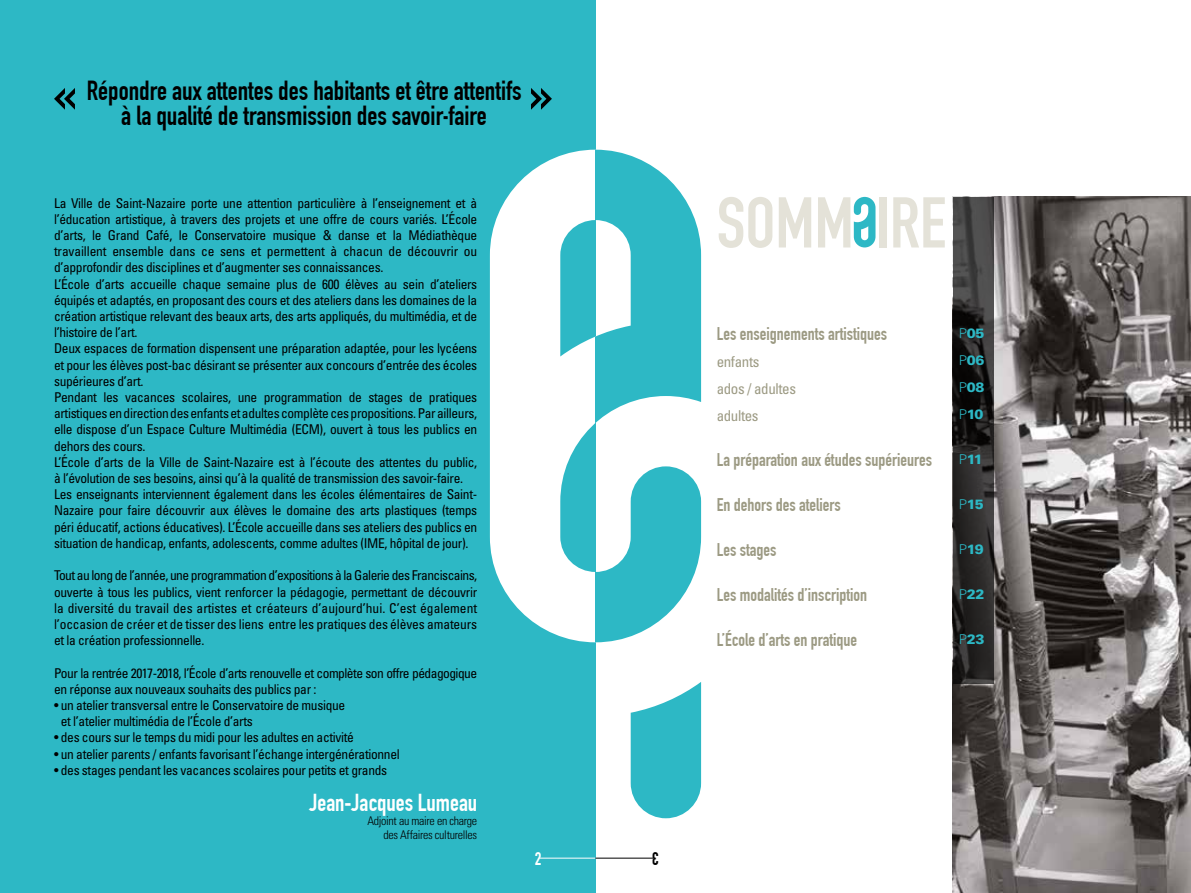
<style>
.page{position:relative;width:1191px;height:893px;background:#fff}
.page>*{position:absolute;margin:0;border:0;box-sizing:border-box;transform-origin:0 0}
.t1{font:700 70.5px "DIN Condensed";color:#e4e2d8}
.t2{font:700 27px/24.8px "DIN Condensed";color:#000;text-align:center}
.t3{font:700 24px "DIN Condensed";color:#fff}
.t4{font:700 18px "DIN Condensed";color:#9c9a83}
.t5{font:700 18px "DIN Condensed";color:#fff}
.t6{font:condensed 15px/27px "Univers";letter-spacing:-.025em;color:#9c9a83}
.t7{font:condensed 13.5px/16.2px "Univers";letter-spacing:-.025em;color:#000}
.t8{font:900 13.5px/27px "Univers";letter-spacing:-.025em;color:#2db8c5;text-align:justify}
.t9{font:300 condensed 12px/13.5px "Univers";letter-spacing:-.025em;color:#000;text-align:right}
.s1{font-weight:300}
</style>
<div class="page">
<div style="left:0;top:0;width:595px;height:893px;background:#2db8c5"></div>
<svg style="left:490px;top:150px;width:105px;height:492px;fill:#fff"></svg>
<hr style="left:539px;top:858px;width:56px;height:1px;background:#fff">
<svg style="left:630px;top:682px;width:71px;height:136px"></svg>
<svg style="left:595px;top:150px;width:106px;height:492px;fill:#2db8c5"></svg>
<svg style="left:54px;top:88px;width:21px;height:22px"></svg>
<svg style="left:531px;top:88px;width:21px;height:22px"></svg>
<img style="left:952px;top:197px;width:239px;height:696px">
<svg style="left:952px;top:197px;width:41px;height:486px;background:#2e2d2c"></svg>
<hr style="left:595px;top:858px;width:59px;height:1px;background:#000">
<svg style="left:854px;top:197px;width:21px;height:50px"></svg>
<h2 class="t2" style="left:87px;top:78px;width:436px">Répondre aux attentes des habitants et être attentifs à la qualité de transmission des savoir-faire</h2>
<p class="t7" style="left:54px;top:195px;width:425px">La Ville de Saint-Nazaire porte une attention particulière à l’enseignement et à l’éducation artistique, à travers des projets et une offre de cours variés. L’École d’arts, le Grand Café, le Conservatoire musique &amp; danse et la Médiathèque travaillent ensemble dans ce sens et permettent à chacun de découvrir ou d’approfondir des disciplines et d’augmenter ses connaissances.<br>L’École d’arts accueille chaque semaine plus de 600 élèves au sein d’ateliers équipés et adaptés, en proposant des cours et des ateliers dans les domaines de la création artistique relevant des beaux arts, des arts appliqués, du multimédia, et de l’histoire de l’art.<br>Deux espaces de formation dispensent une préparation adaptée, pour les lycéens et pour les élèves post-bac désirant se présenter aux concours d’entrée des écoles supérieures d’art.<br>Pendant les vacances scolaires, une programmation de stages de pratiques artistiques en direction des enfants et adultes complète ces propositions. Par ailleurs, elle dispose d’un Espace Culture Multimédia (ECM), ouvert à tous les publics en dehors des cours.<br>L’École d’arts de la Ville de Saint-Nazaire est à l’écoute des attentes du public, à l’évolution de ses besoins, ainsi qu’à la qualité de transmission des savoir-faire.<br>Les enseignants interviennent également dans les écoles élémentaires de Saint-Nazaire pour faire découvrir aux élèves le domaine des arts plastiques (temps péri éducatif, actions éducatives). L’École accueille dans ses ateliers des publics en situation de handicap, enfants, adolescents, comme adultes (IME, hôpital de jour).</p>
<p class="t7" style="left:54px;top:567px;width:425px;text-align:justify">Tout au long de l’année, une programmation d’expositions à la Galerie des Franciscains, ouverte à tous les publics, vient renforcer la pédagogie, permettant de découvrir la diversité du travail des artistes et créateurs d’aujourd’hui. C’est également l’occasion de créer et de tisser des liens entre les pratiques des élèves amateurs et la création professionnelle.</p>
<p class="t7" style="left:54px;top:664px;width:425px">Pour la rentrée 2017-2018, l’École d’arts renouvelle et complète son offre pédagogique en réponse aux nouveaux souhaits des publics par :</p>
<p class="t7" style="left:61px;top:697px;width:286px;text-indent:-7px">• un atelier transversal entre le Conservatoire de musique et l’atelier multimédia de l’École d’arts</p>
<p class="t7" style="left:54px;top:729px;width:301px">• des cours sur le temps du midi pour les adultes en activité</p>
<p class="t7" style="left:54px;top:745px;width:347px">• un atelier parents / enfants favorisant l’échange intergénérationnel</p>
<p class="t7" style="left:54px;top:762px;width:335px">• des stages pendant les vacances scolaires pour petits et grands</p>
<h3 class="t3" style="left:310px;top:788px;width:169px">Jean-Jacques Lumeau</h3>
<p class="t9" style="left:367px;top:814px;width:111px">Adjoint au maire en charge des Affaires culturelles</p>
<h3 class="t5" style="left:535px;top:848px;width:8px">2</h3>
<h1 class="t1" style="left:716px;top:181px;width:231px">SOMM IRE</h1>
<h3 class="t4" style="left:716px;top:323px;width:172px">Les enseignements artistiques</h3>
<p class="t6" style="left:716px;top:348px;width:81px">enfants<br>ados / adultes adultes</p>
<h3 class="t4" style="left:716px;top:449px;width:217px">La préparation aux études supérieures</h3>
<h3 class="t4" style="left:716px;top:494px;width:126px">En dehors des ateliers</h3>
<h3 class="t4" style="left:716px;top:539px;width:61px">Les stages</h3>
<h3 class="t4" style="left:716px;top:584px;width:152px">Les modalités d’inscription</h3>
<h3 class="t4" style="left:716px;top:629px;width:142px">L’École d’arts en pratique</h3>
<p class="t8" style="left:958px;top:320px;width:27px"><span class="s1">P</span>05<br><span class="s1">P</span>06<br><span class="s1">P</span>08<br><span class="s1">P</span>10</p>
<p class="t8" style="left:958px;top:446px;width:26px"><span class="s1">P</span>11</p>
<p class="t8" style="left:958px;top:491px;width:26px"><span class="s1">P</span>15</p>
<p class="t8" style="left:958px;top:536px;width:26px"><span class="s1">P</span>19</p>
<p class="t8" style="left:958px;top:581px;width:27px"><span class="s1">P</span>22</p>
<p class="t8" style="left:958px;top:626px;width:27px"><span class="s1">P</span>23</p>
</div>
